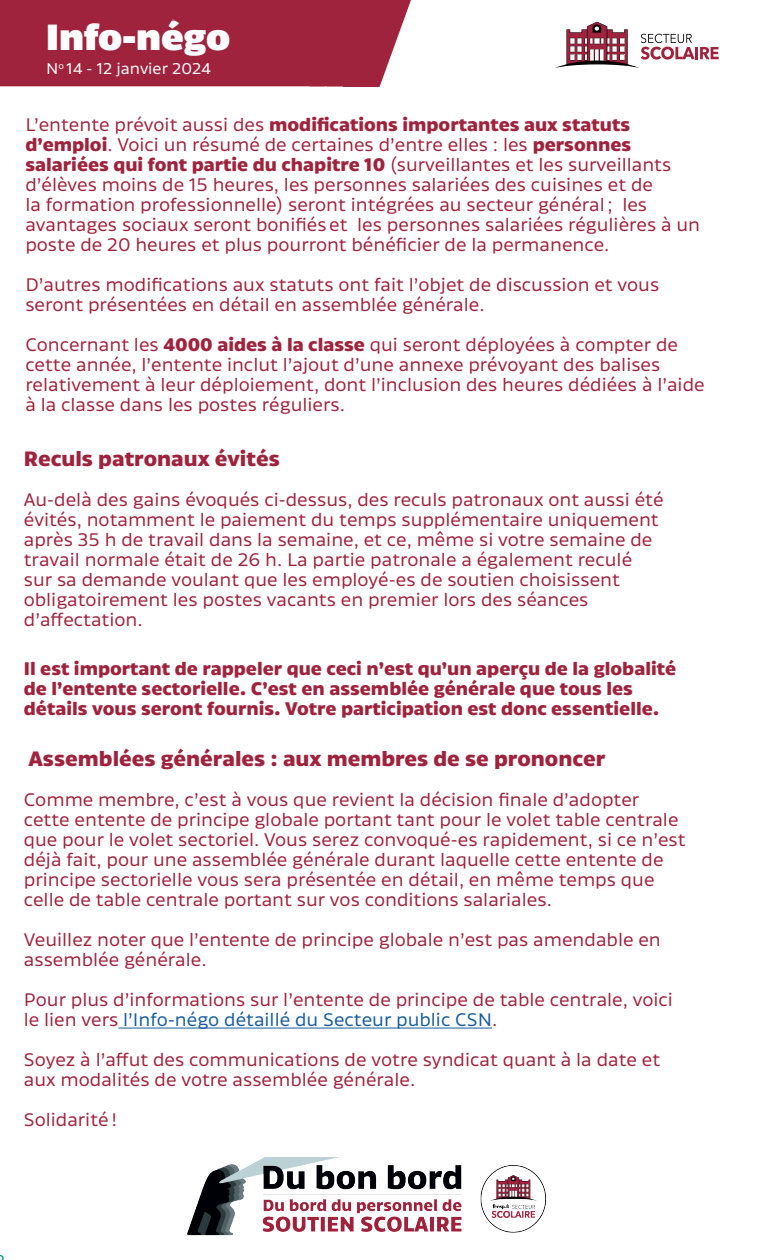
<style>
.page{position:relative;width:765px;height:1260px;background:#fff}
.page>*{position:absolute;margin:0;border:0;box-sizing:border-box;transform-origin:0 0}
.t1{font:900 35px "Canal";color:#fff}
.t2{font:700 20px "Canal";color:#a0233d}
.t3{font:17.5px/20px "Canal";color:#a0233d}
.t4{font:700 17.5px/20px "Canal";color:#a0233d}
.t5{font:15px "Canal";color:#fff}
.s1{font-weight:700}
.s2{color:#175d9e}
</style>
<div class="page">
<div style="left:0;top:0;width:411px;height:87px;background:#a0233d"></div>
<svg style="left:555px;top:22px;width:164px;height:46px"></svg>
<div style="left:45px;top:19px;width:293px;height:66px;border:1px solid #a0233d"></div>
<img style="left:187px;top:1157px;width:359px;height:79px">
<hr style="left:118px;top:1028px;width:374px;height:1px;background:#175d9e">
<h1 class="t1" style="left:46px;top:18px;width:186px">Info-négo</h1>
<p class="t5" style="left:46px;top:55px;width:166px">N<sup>o</sup> 14 - 12 janvier 2024</p>
<p class="t3" style="left:25px;top:113px;width:676px">L’entente prévoit aussi des <span class="s1">modifications importantes aux statuts d’emploi</span>. Voici un résumé de certaines d’entre elles : les <span class="s1">personnes salariées qui font partie du chapitre 10</span> (surveillantes et les surveillants d’élèves moins de 15 heures, les personnes salariées des cuisines et de<br>la formation professionnelle) seront intégrées au secteur général ; les avantages sociaux seront bonifiés et les personnes salariées régulières à un poste de 20 heures et plus pourront bénéficier de la permanence.</p>
<p class="t3" style="left:25px;top:273px;width:635px">D’autres modifications aux statuts ont fait l’objet de discussion et vous seront présentées en détail en assemblée générale.</p>
<p class="t3" style="left:25px;top:333px;width:681px">Concernant les <span class="s1">4000 aides à la classe</span> qui seront déployées à compter de cette année, l’entente inclut l’ajout d’une annexe prévoyant des balises relativement à leur déploiement, dont l’inclusion des heures dédiées à l’aide à la classe dans les postes réguliers.</p>
<p class="t2" style="left:24px;top:441px;width:257px">Reculs patronaux évités</p>
<p class="t3" style="left:24px;top:488px;width:641px">Au-delà des gains évoqués ci-dessus, des reculs patronaux ont aussi été évités, notamment le paiement du temps supplémentaire uniquement après 35 h de travail dans la semaine, et ce, même si votre semaine de travail normale était de 26 h. La partie patronale a également reculé sur sa demande voulant que les employé-es de soutien choisissent obligatoirement les postes vacants en premier lors des séances d’affectation.</p>
<p class="t4" style="left:24px;top:656px;width:654px">Il est important de rappeler que ceci n’est qu’un aperçu de la globalité de l’entente sectorielle. C’est en assemblée générale que tous les détails vous seront fournis. Votre participation est donc essentielle.</p>
<p class="t2" style="left:28px;top:741px;width:578px">Assemblées générales : aux membres de se prononcer</p>
<p class="t3" style="left:24px;top:788px;width:663px">Comme membre, c’est à vous que revient la décision finale d’adopter cette entente de principe globale portant tant pour le volet table centrale que pour le volet sectoriel. Vous serez convoqué-es rapidement, si ce n’est déjà fait, pour une assemblée générale durant laquelle cette entente de principe sectorielle vous sera présentée en détail, en même temps que celle de table centrale portant sur vos conditions salariales.</p>
<p class="t3" style="left:24px;top:928px;width:638px">Veuillez noter que l’entente de principe globale n’est pas amendable en assemblée générale.</p>
<p class="t3" style="left:24px;top:988px;width:651px">Pour plus d’informations sur l’entente de principe de table centrale, voici le lien vers <span class="s2">l’Info-négo détaillé du Secteur public CSN</span>.</p>
<p class="t3" style="left:24px;top:1048px;width:638px">Soyez à l’affut des communications de votre syndicat quant à la date et aux modalités de votre assemblée générale.</p>
<p class="t3" style="left:24px;top:1108px;width:95px">Solidarité !</p>
</div>
